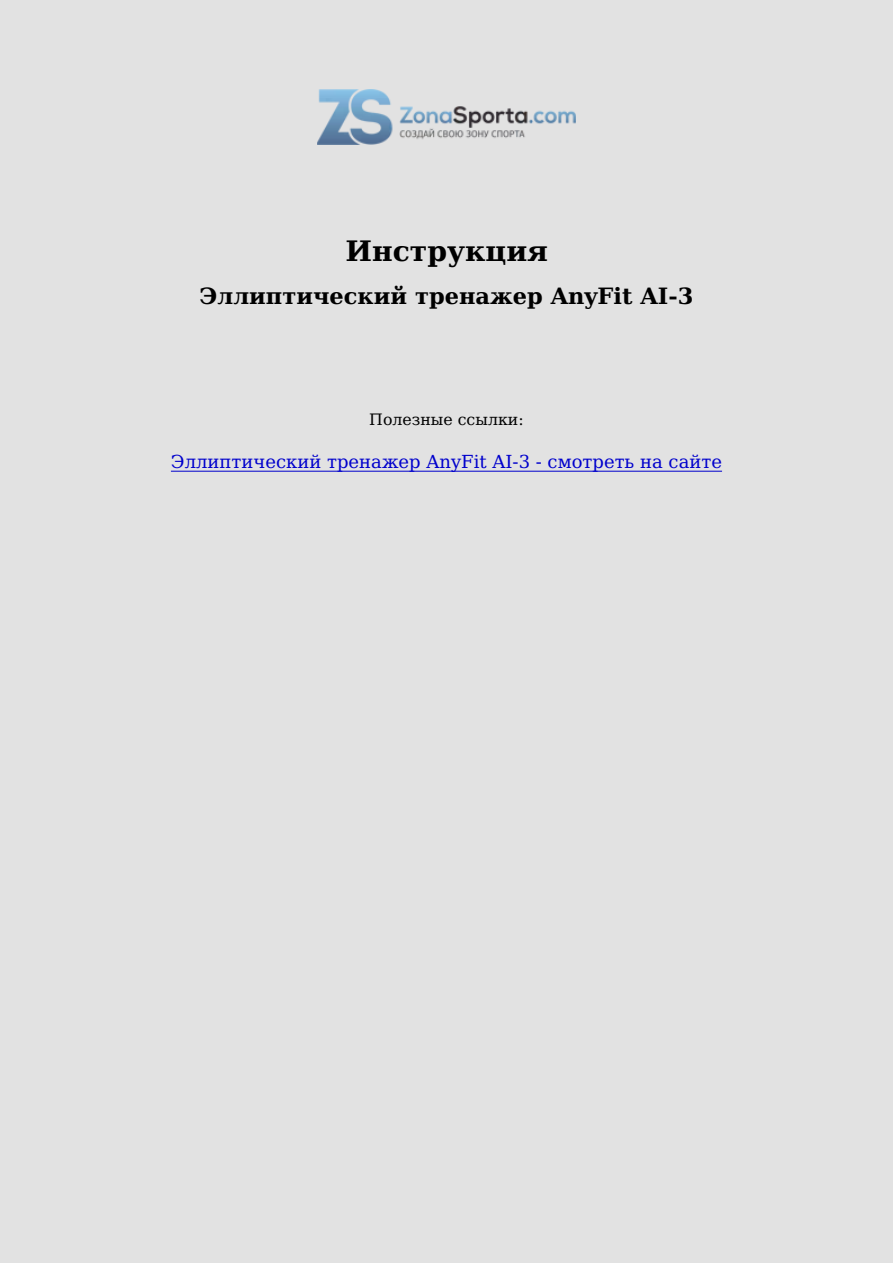
<style>
.page{position:relative;width:893px;height:1263px;background:#e2e2e2}
.page>*{position:absolute;margin:0;border:0;box-sizing:border-box;transform-origin:0 0}
.t1{font:700 28.2px "DejaVu Serif";color:#000}
.t2{font:700 22.5px "DejaVu Serif";color:#000}
.t3{font:18px "DejaVu Serif";color:#00c}
.t4{font:15.75px "DejaVu Serif";color:#000}
</style>
<div class="page">
<img style="left:317px;top:89px;width:259px;height:55px">
<hr style="left:171px;top:471px;width:551px;height:1px;background:#00c">
<h1 class="t1" style="left:345px;top:229px;width:204px">Инструкция</h1>
<p class="t2" style="left:200px;top:278px;width:495px">Эллиптический тренажер AnyFit AI-3</p>
<p class="t4" style="left:369px;top:407px;width:156px">Полезные ссылки:</p>
<p class="t3" style="left:171px;top:448px;width:553px">Эллиптический тренажер AnyFit AI-3 - смотреть на сайте</p>
</div>
